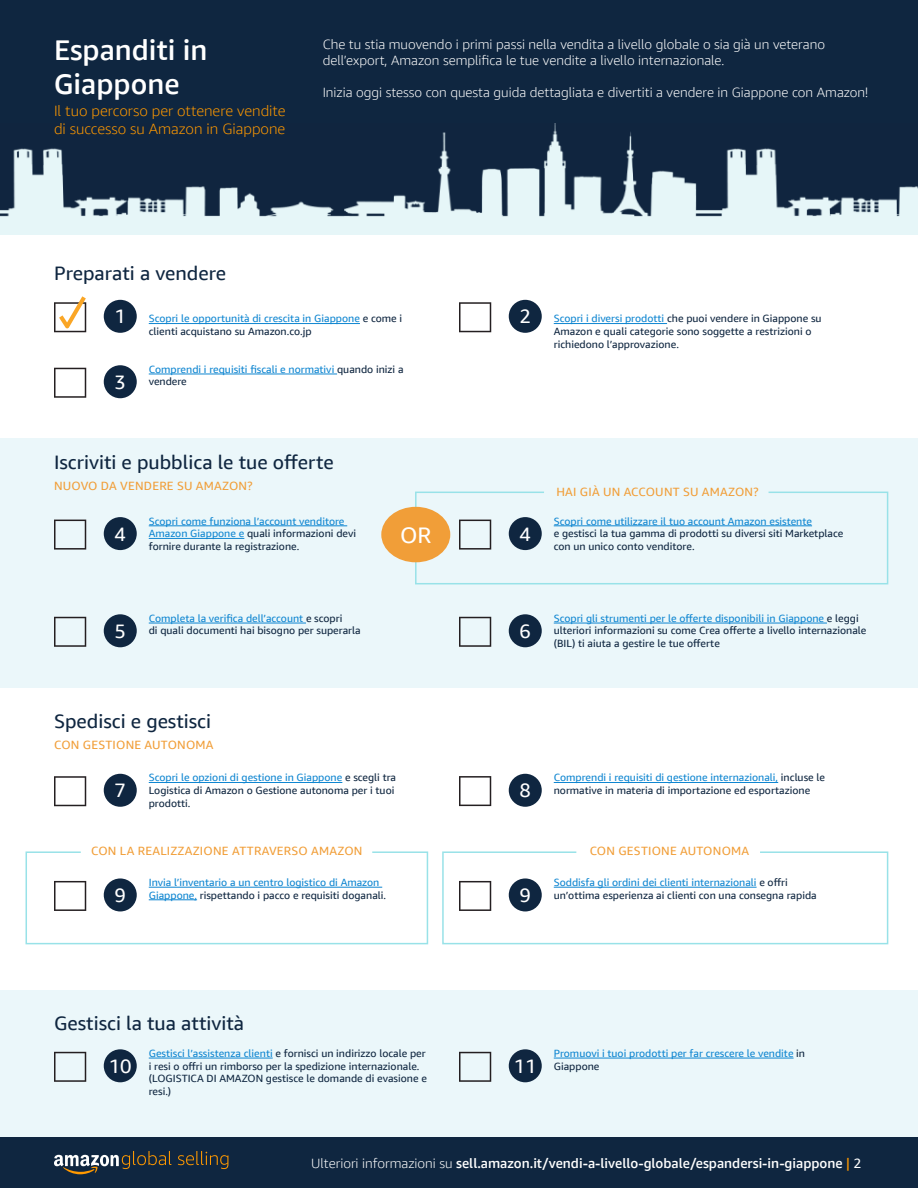
<style>
.page{position:relative;width:918px;height:1188px;background:#fff}
.page>*{position:absolute;margin:0;border:0;box-sizing:border-box;transform-origin:0 0}
.t1{font:500 28.5px/34.2px "Amazon Ember Display";color:#fff}
.t2{font:22.5px "Amazon Ember Display";color:#fff}
.t3{font:19.5px "Amazon Ember Display";color:#0f2640}
.t4{font:19.5px "Amazon Ember Display";color:#fff}
.t5{font:300 15px/18px "Amazon Ember Display";color:#f90}
.t6{font:300 13.5px/16.2px "Amazon Ember Display";color:#fff}
.t7{font:500 13.5px "Amazon Ember Display";color:#fff}
.t8{font:12px "Amazon Ember Display";letter-spacing:.02em;color:#f19e38}
.t9{font:10.5px/12.6px "Amazon Ember Display";color:#0f2640}
.t10{font:10.5px/12.6px "Amazon Ember Display";color:#0f86d1}
.s1{color:#0f2640}
.s2{color:#0f86d1}
.s3{font-weight:300}
.s4{font-weight:400;color:#f90}
.s5{font-weight:400}
</style>
<div class="page">
<div style="left:0;top:0;width:918px;height:235px;background:#0f2640"></div>
<img style="left:0;top:123px;width:917px;height:112px">
<div style="left:0;top:438px;width:918px;height:250px;background:#ebf7fa"></div>
<div style="left:0;top:991px;width:918px;height:146px;background:#ebf7fa"></div>
<hr style="left:149px;top:323px;width:211px;height:1px;background:#0f86d1">
<hr style="left:149px;top:525px;width:198px;height:1px;background:#0f86d1">
<hr style="left:149px;top:538px;width:95px;height:1px;background:#0f86d1">
<hr style="left:149px;top:374px;width:188px;height:1px;background:#0f86d1">
<hr style="left:149px;top:1058px;width:124px;height:1px;background:#0f86d1">
<hr style="left:149px;top:782px;width:193px;height:1px;background:#0f86d1">
<hr style="left:149px;top:623px;width:157px;height:1px;background:#0f86d1">
<hr style="left:554px;top:623px;width:273px;height:1px;background:#0f86d1">
<hr style="left:554px;top:323px;width:113px;height:1px;background:#0f86d1">
<hr style="left:554px;top:1058px;width:240px;height:1px;background:#0f86d1">
<hr style="left:554px;top:782px;width:224px;height:1px;background:#0f86d1">
<svg style="left:54px;top:296px;width:32px;height:36px"></svg>
<svg style="left:54px;top:520px;width:32px;height:30px"></svg>
<svg style="left:54px;top:368px;width:32px;height:30px"></svg>
<svg style="left:54px;top:1052px;width:32px;height:30px"></svg>
<svg style="left:54px;top:776px;width:32px;height:30px"></svg>
<svg style="left:54px;top:617px;width:32px;height:30px"></svg>
<svg style="left:459px;top:617px;width:32px;height:30px"></svg>
<svg style="left:459px;top:302px;width:32px;height:30px"></svg>
<svg style="left:459px;top:776px;width:32px;height:30px"></svg>
<svg style="left:459px;top:1052px;width:32px;height:30px"></svg>
<div style="left:104px;top:300px;width:33px;height:33px;background:#0f2640;border-radius:50%"></div>
<div style="left:104px;top:517px;width:33px;height:33px;background:#0f2640;border-radius:50%"></div>
<div style="left:104px;top:365px;width:33px;height:33px;background:#0f2640;border-radius:50%"></div>
<div style="left:104px;top:1049px;width:33px;height:33px;background:#0f2640;border-radius:50%"></div>
<div style="left:104px;top:774px;width:33px;height:33px;background:#0f2640;border-radius:50%"></div>
<div style="left:104px;top:614px;width:33px;height:33px;background:#0f2640;border-radius:50%"></div>
<div style="left:509px;top:614px;width:33px;height:33px;background:#0f2640;border-radius:50%"></div>
<div style="left:509px;top:300px;width:33px;height:33px;background:#0f2640;border-radius:50%"></div>
<div style="left:509px;top:1049px;width:33px;height:33px;background:#0f2640;border-radius:50%"></div>
<div style="left:509px;top:774px;width:33px;height:33px;background:#0f2640;border-radius:50%"></div>
<svg style="left:414px;top:491px;width:475px;height:94px"></svg>
<svg style="left:442px;top:851px;width:447px;height:94px"></svg>
<svg style="left:25px;top:851px;width:404px;height:94px"></svg>
<div style="left:381px;top:507px;width:69px;height:55px;background:#f19e38;border-radius:50%"></div>
<div style="left:0;top:1137px;width:918px;height:51px;background:#0f2640"></div>
<svg style="left:54px;top:1151px;width:174px;height:23px"></svg>
<h1 class="t1" style="left:54px;top:33px;width:155px">Espanditi in<br>Giappone</h1>
<h3 class="t5" style="left:54px;top:102px;width:233px">Il tuo percorso per ottenere vendite di successo su Amazon in Giappone</h3>
<p class="t6" style="left:323px;top:36px;width:504px">Che tu stia muovendo i primi passi nella vendita a livello globale o sia già un veterano dell’export, Amazon semplifica le tue vendite a livello internazionale.</p>
<p class="t6" style="left:323px;top:85px;width:547px">Inizia oggi stesso con questa guida dettagliata e divertiti a vendere in Giappone con Amazon!</p>
<h3 class="t3" style="left:54px;top:261px;width:174px">Preparati a vendere</h3>
<h3 class="t4" style="left:115px;top:304px;width:13px">1</h3>
<h3 class="t4" style="left:115px;top:370px;width:13px">3</h3>
<p class="t10" style="left:149px;top:312px;width:255px">Scopri le opportunità di crescita in Giappone <span class="s1">e come i clienti acquistano su Amazon.co.jp</span></p>
<p class="t10" style="left:149px;top:363px;width:256px">Comprendi i requisiti fiscali e normativi <span class="s1">quando inizi a vendere</span></p>
<h3 class="t3" style="left:54px;top:450px;width:281px">Iscriviti e pubblica le tue offerte</h3>
<p class="t8" style="left:54px;top:478px;width:200px">NUOVO DA VENDERE SU AMAZON?</p>
<h3 class="t4" style="left:115px;top:522px;width:13px">4</h3>
<p class="t10" style="left:149px;top:515px;width:209px">Scopri come funziona l’account venditore<br>Amazon Giappone e <span class="s1">quali informazioni devi fornire durante la registrazione.</span></p>
<h3 class="t4" style="left:115px;top:619px;width:13px">5</h3>
<p class="t9" style="left:149px;top:612px;width:213px"><span class="s2">Completa la verifica dell’account</span> e scopri<br>di quali documenti hai bisogno per superarla</p>
<h3 class="t3" style="left:54px;top:709px;width:159px">Spedisci e gestisci</h3>
<p class="t8" style="left:54px;top:737px;width:161px">CON GESTIONE AUTONOMA</p>
<h2 class="t2" style="left:400px;top:521px;width:33px">OR</h2>
<h3 class="t4" style="left:115px;top:778px;width:13px">7</h3>
<p class="t9" style="left:149px;top:771px;width:249px"><span class="s2">Scopri le opzioni di gestione in Giappone</span> e scegli tra<br>Logistica di Amazon o Gestione autonoma per i tuoi prodotti.</p>
<h3 class="t4" style="left:520px;top:304px;width:13px">2</h3>
<p class="t9" style="left:554px;top:312px;width:269px"><span class="s2">Scopri i diversi prodotti</span> che puoi vendere in Giappone su<br>Amazon e quali categorie sono soggette a restrizioni o richiedono l’approvazione.</p>
<h3 class="t4" style="left:520px;top:522px;width:13px">4</h3>
<p class="t8" style="left:556px;top:484px;width:204px">HAI GIÀ UN ACCOUNT SU AMAZON?</p>
<p class="t10" style="left:554px;top:515px;width:260px">Scopri come utilizzare il tuo account Amazon esistente</p>
<p class="t9" style="left:554px;top:527px;width:291px">e gestisci la tua gamma di prodotti su diversi siti Marketplace con un unico conto venditore.</p>
<h3 class="t4" style="left:520px;top:619px;width:13px">6</h3>
<p class="t9" style="left:554px;top:612px;width:314px"><span class="s2">Scopri gli strumenti per le offerte disponibili in Giappone</span> e leggi ulteriori informazioni su come Crea offerte a livello internazionale (BIL) ti aiuta a gestire le tue offerte</p>
<h3 class="t4" style="left:520px;top:778px;width:13px">8</h3>
<p class="t9" style="left:554px;top:771px;width:273px"><span class="s2">Comprendi i requisiti di gestione internazionali,</span> incluse le normative in materia di importazione ed esportazione</p>
<p class="t8" style="left:91px;top:844px;width:273px">CON LA REALIZZAZIONE ATTRAVERSO AMAZON</p>
<p class="t8" style="left:590px;top:844px;width:161px">CON GESTIONE AUTONOMA</p>
<h3 class="t4" style="left:115px;top:883px;width:13px">9</h3>
<p class="t10" style="left:149px;top:876px;width:239px">Invia l’inventario a un centro logistico di Amazon<br>Giappone, <span class="s1">rispettando i pacco e requisiti doganali.</span></p>
<h3 class="t4" style="left:520px;top:883px;width:13px">9</h3>
<p class="t9" style="left:554px;top:876px;width:265px"><span class="s2">Soddisfa gli ordini dei clienti internazionali</span> e offri un’ottima esperienza ai clienti con una consegna rapida</p>
<h3 class="t3" style="left:54px;top:1011px;width:192px">Gestisci la tua attività</h3>
<h3 class="t4" style="left:109px;top:1054px;width:24px">10</h3>
<p class="t9" style="left:149px;top:1047px;width:280px"><span class="s2">Gestisci l’assistenza clienti</span> e fornisci un indirizzo locale per i resi o offri un rimborso per la spedizione internazionale. (LOGISTICA DI AMAZON gestisce le domande di evasione e resi.)</p>
<h3 class="t4" style="left:514px;top:1054px;width:24px">11</h3>
<p class="t10" style="left:554px;top:1047px;width:253px">Promuovi i tuoi prodotti per far crescere le vendite <span class="s1">in<br>Giappone</span></p>
<p class="t7" style="left:311px;top:1154px;width:552px"><span class="s3">Ulteriori informazioni su</span> sell.amazon.it/vendi-a-livello-globale/espandersi-in-giappone <span class="s4">|</span> <span class="s5">2</span></p>
</div>
